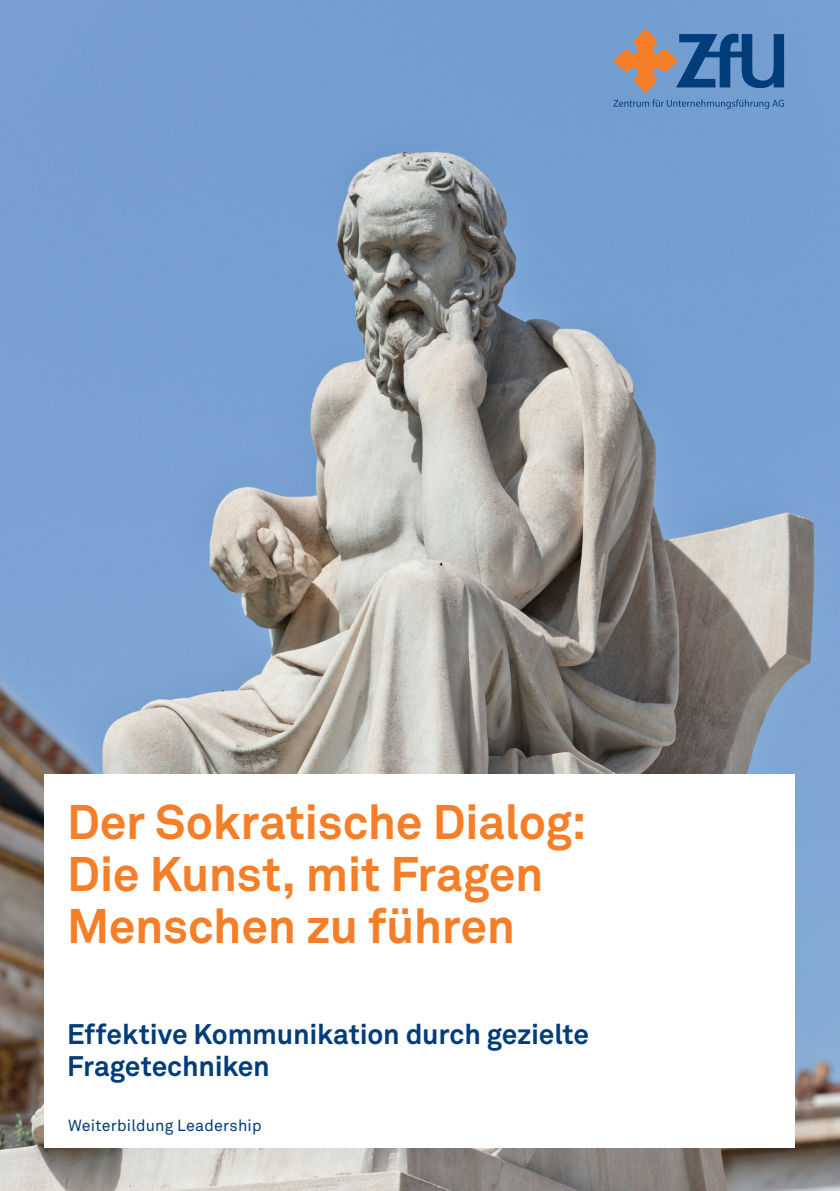
<style>
.page{position:relative;width:840px;height:1191px;background:#fff}
.page>*{position:absolute;margin:0;border:0;box-sizing:border-box;transform-origin:0 0}
.t1{font:700 48px/52px "Akkurat Office";letter-spacing:-.01em;color:#f47f28}
.t2{font:700 28px/32px "Akkurat Office";letter-spacing:-.005em;color:#013c7b}
.t3{font:16px "Akkurat Office";letter-spacing:.01em;color:#013c7b}
</style>
<div class="page">
<img style="left:0;top:0;width:839px;height:1191px">
<svg style="left:612px;top:28px;width:171px;height:65px;background:#667e9f"></svg>
<svg style="left:613px;top:99px;width:170px;height:10px;background:#5c8abf"></svg>
<div style="left:44px;top:774px;width:750px;height:373px;background:#fff"></div>
<p class="t1" style="left:67px;top:796px;width:520px">Der Sokratische Dialog:<br>Die Kunst, mit Fragen<br>Menschen zu führen</p>
<p class="t2" style="left:67px;top:1018px;width:523px">Effektive Kommunikation durch gezielte<br>Fragetechniken</p>
<p class="t3" style="left:68px;top:1116px;width:195px">Weiterbildung Leadership</p>
</div>
